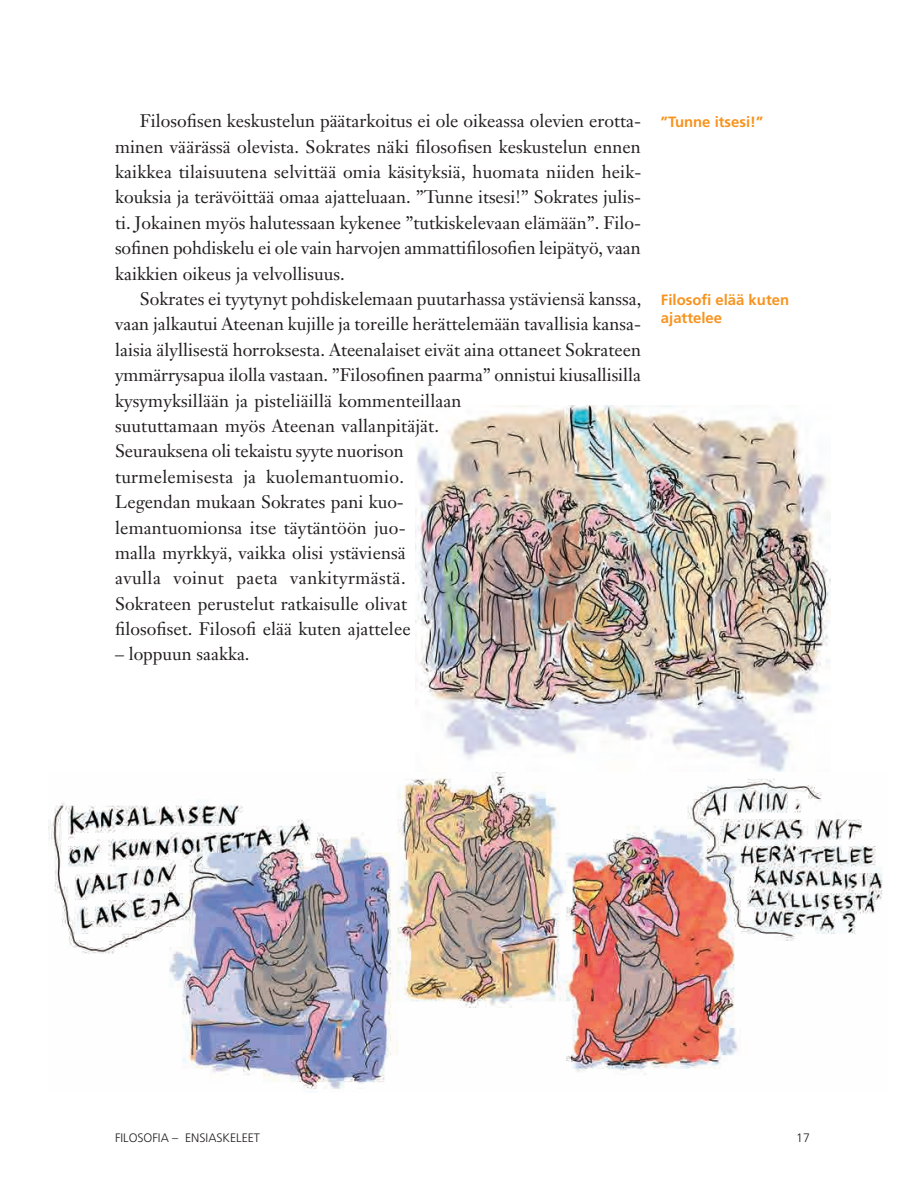
<style>
.page{position:relative;width:915px;height:1179px;background:#fff}
.page>*{position:absolute;margin:0;border:0;box-sizing:border-box;transform-origin:0 0}
.Leipäteksti_toka{font:17.85px/25.4px "Janson Text";color:#231f20;text-align:justify}
.Marginaaliotsikko_oi{font:700 14.88px/17.8px "Frutiger";color:#f7931d}
.t1{font:300 12.25px "Frutiger";color:#231f20}
</style>
<div class="page">
<img style="left:415px;top:405px;width:415px;height:367px">
<img style="left:48px;top:772px;width:835px;height:317px">
<p class="Leipäteksti_toka" style="left:115px;top:108px;width:527px;text-indent:25px">Filosofisen keskustelun päätarkoitus ei ole oikeassa olevien erotta&shy;minen väärässä olevista. Sokrates näki filosofisen keskustelun ennen kaikkea tilaisuutena selvittää omia käsityksiä, huomata niiden heik&shy;kouksia ja terävöittää omaa ajatteluaan. ”Tunne itsesi!” Sokrates julis&shy;ti. Jokainen myös halutessaan kykenee ”tutkiskelevaan elämään”. Filo&shy;sofinen pohdiskelu ei ole vain harvojen ammattifilosofien leipätyö, vaan kaikkien oikeus ja velvollisuus.</p>
<p class="Leipäteksti_toka" style="left:115px;top:286px;width:528px;text-align:left;text-indent:25px">Sokrates ei tyytynyt pohdiskelemaan puutarhassa ystäviensä kanssa, vaan jalkautui Ateenan kujille ja toreille herättelemään tavallisia kansa&shy;laisia älyllisestä horroksesta. Ateenalaiset eivät aina ottaneet Sokrateen ymmärrysapua ilolla vastaan. ”Filosofinen paarma” onnistui kiusallisilla kysymyksillään ja pisteliäillä kommenteillaan<br>suututtamaan myös Ateenan vallanpitäjät.<br>Seurauksena oli tekaistu syyte nuorison<br>turmelemisesta ja kuolemantuomio.<br>Legendan mukaan Sokrates pani kuo-<br>lemantuomionsa itse täytäntöön juo-<br>malla myrkkyä, vaikka olisi ystäviensä<br>avulla voinut paeta vankityrmästä.<br>Sokrateen perustelut ratkaisulle olivat<br>filosofiset. Filosofi elää kuten ajattelee</p>
<p class="Leipäteksti_toka" style="left:115px;top:641px;width:136px">– loppuun saakka.</p>
<p class="Marginaaliotsikko_oi" style="left:661px;top:113px;width:104px">”Tunne itsesi!”</p>
<p class="Marginaaliotsikko_oi" style="left:661px;top:291px;width:130px">Filosofi elää kuten ajattelee</p>
<p class="t1" style="left:115px;top:1130px;width:146px">FILOSOFIA – ENSIASKELEET</p>
<p class="t1" style="left:796px;top:1130px;width:15px">17</p>
</div>
